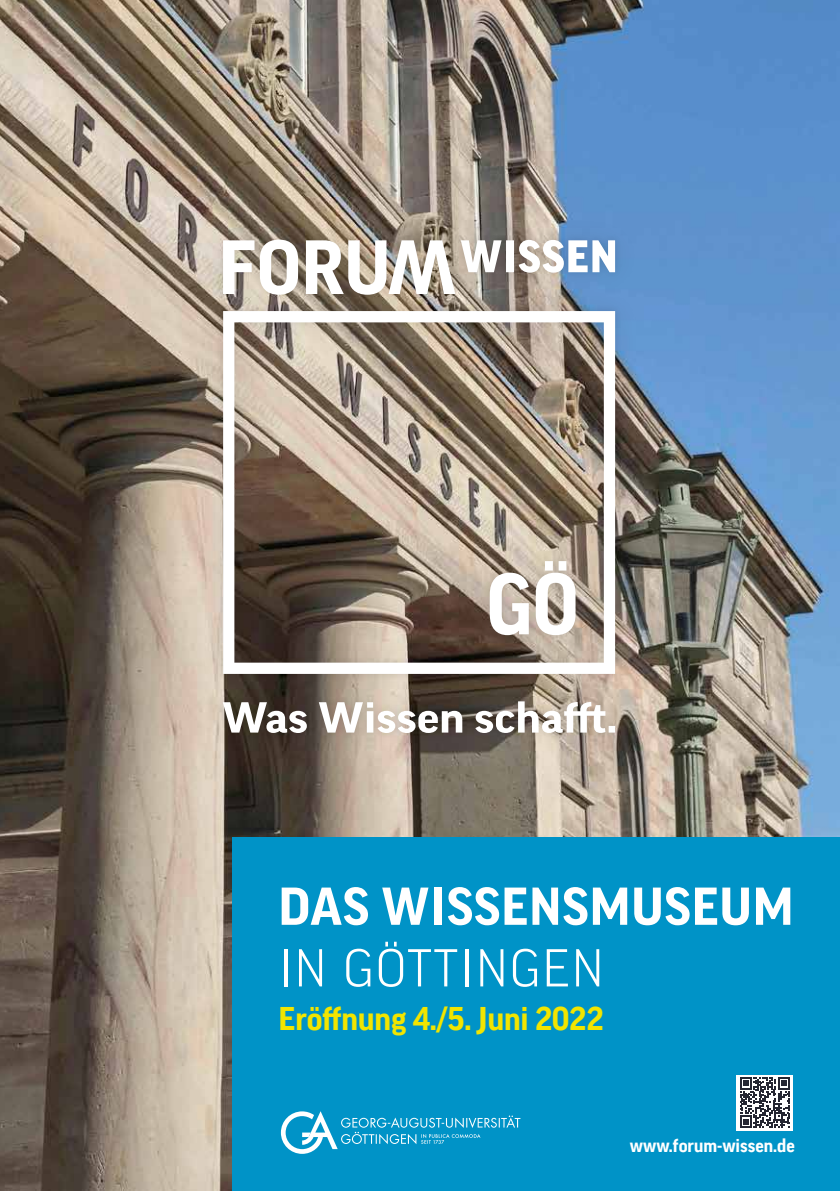
<style>
.page{position:relative;width:840px;height:1191px;background:#fff}
.page>*{position:absolute;margin:0;border:0;box-sizing:border-box;transform-origin:0 0}
.t1{font:700 51.4px "Good Offc Pro";letter-spacing:.02em;color:#fff}
.t2{font:300 51.4px "Good Offc Pro";letter-spacing:.03em;color:#fff}
.t3{font:700 32px "Good Offc Pro";color:#f2e500}
.t4{font:700 18.2px "Good Offc Pro";color:#fff}
</style>
<div class="page">
<img style="left:0;top:0;width:839px;height:1191px">
<div style="left:196px;top:214px;width:446px;height:545px;background:#000;opacity:.1"></div>
<div style="left:215px;top:232px;width:407px;height:508px;background:#000;opacity:.1"></div>
<svg style="left:223px;top:240px;width:391px;height:493px"></svg>
<div style="left:232px;top:838px;width:607px;height:353px;background:#0093c7"></div>
<div style="left:736px;top:1074px;width:56px;height:56px;background:linear-gradient(to right,#fff,#fff)"></div>
<svg style="left:739px;top:1077px;width:50px;height:50px;background:#82838a"></svg>
<svg style="left:281px;top:1111px;width:239px;height:42px"></svg>
<h1 class="t1" style="left:278px;top:877px;width:516px">DAS WISSENSMUSEUM</h1>
<h1 class="t2" style="left:278px;top:938px;width:327px">IN GÖTTINGEN</h1>
<p class="t3" style="left:278px;top:1000px;width:326px">Eröffnung 4./5. Juni 2022</p>
<p class="t4" style="left:629px;top:1135px;width:166px">www.forum-wissen.de</p>
</div>
